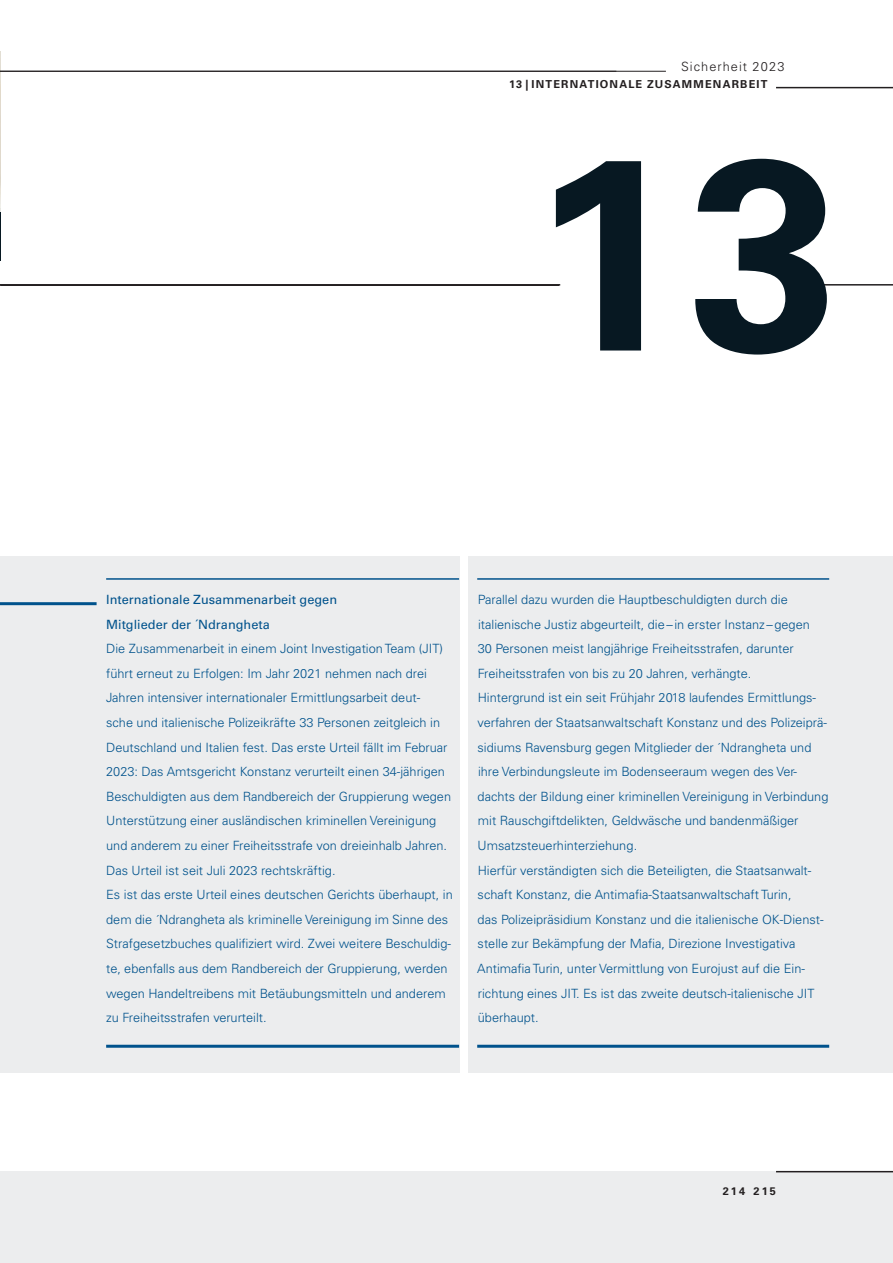
<style>
.page{position:relative;width:893px;height:1263px;background:#fff}
.page>*{position:absolute;margin:0;border:0;box-sizing:border-box;transform-origin:0 0}
.t1{font:700 271.2px "Univers LT Pro 65";color:#071822}
.t2{font:300 12.75px/24.6px "Univers LT Pro 45";color:#00528c}
.t3{font:12.75px/24.6px "Univers LT Pro 55 Roman";color:#00528c}
.t4{font:300 12.75px "Univers LT Pro 45";letter-spacing:.085em;color:#231f20}
.t5{font:700 10.95px "Univers LT Pro 65";letter-spacing:.185em;color:#231f20}
</style>
<div class="page">
<div style="left:0;top:1171px;width:893px;height:92px;background:#ecedee"></div>
<hr style="left:776px;top:1171px;width:117px;height:1px;background:#231f20">
<hr style="left:784px;top:284px;width:109px;height:2px;background:#231f20">
<img style="left:0;top:51px;width:1px;height:160px">
<hr style="left:0;top:71px;width:666px;height:1px;background:#231f20">
<hr style="left:0;top:284px;width:560px;height:2px;background:#231f20">
<div style="left:0;top:556px;width:459px;height:516px;background:#ecedee"></div>
<hr style="left:106px;top:578px;width:353px;height:2px;background:#00528c">
<hr style="left:106px;top:1045px;width:353px;height:3px;background:#00528c">
<div style="left:469px;top:556px;width:424px;height:516px;background:#ecedee"></div>
<hr style="left:477px;top:578px;width:352px;height:2px;background:#00528c">
<hr style="left:477px;top:1045px;width:352px;height:3px;background:#00528c">
<hr style="left:0;top:602px;width:97px;height:3px;background:#00528c">
<hr style="left:776px;top:87px;width:117px;height:1px;background:#231f20">
<p class="t4" style="left:681px;top:58px;width:105px">Sicherheit 2023</p>
<p class="t5" style="left:509px;top:76px;width:36px">13|INTERNATIONALE</p>
<p class="t5" style="left:647px;top:76px;width:18px">ZUSAMMENARBEIT</p>
<h1 class="t1" style="left:530px;top:64px;width:311px">13</h1>
<p class="t3" style="left:106px;top:586px;width:232px">Internationale Zusammenarbeit gegen<br>Mitglieder der ´Ndrangheta</p>
<p class="t2" style="left:106px;top:636px;width:348px">Die Zusammenarbeit in einem Joint Investigation Team (JIT) führt erneut zu Erfolgen: Im Jahr 2021 nehmen nach drei Jahren intensiver internationaler Ermittlungsarbeit deut-<br>sche und italienische Polizeikräfte 33 Personen zeitgleich in Deutschland und Italien fest. Das erste Urteil fällt im Februar 2023: Das Amtsgericht Konstanz verurteilt einen 34-jährigen Beschuldigten aus dem Randbereich der Gruppierung wegen Unterstützung einer ausländischen kriminellen Vereinigung und anderem zu einer Freiheitsstrafe von dreieinhalb Jahren.<br>Das Urteil ist seit Juli 2023 rechtskräftig.<br>Es ist das erste Urteil eines deutschen Gerichts überhaupt, in dem die ´Ndrangheta als kriminelle Vereinigung im Sinne des Strafgesetzbuches qualifiziert wird. Zwei weitere Beschuldig&shy;te, ebenfalls aus dem Randbereich der Gruppierung, werden wegen Handeltreibens mit Betäubungsmitteln und anderem zu Freiheitsstrafen verurteilt.</p>
<p class="t2" style="left:477px;top:587px;width:353px">Parallel dazu wurden die Hauptbeschuldigten durch die italienische Justiz abgeurteilt, die–in erster Instanz –gegen<br>30 Personen meist langjährige Freiheitsstrafen, darunter Freiheitsstrafen von bis zu 20 Jahren, verhängte.<br>Hintergrund ist ein seit Frühjahr 2018 laufendes Ermittlungs&shy;verfahren der Staatsanwaltschaft Konstanz und des Polizeiprä&shy;sidiums Ravensburg gegen Mitglieder der ´Ndrangheta und ihre Verbindungsleute im Bodenseeraum wegen des Ver&shy;dachts der Bildung einer kriminellen Vereinigung in Verbindung mit Rauschgiftdelikten, Geldwäsche und bandenmäßiger Umsatzsteuerhinterziehung.<br>Hierfür verständigten sich die Beteiligten, die Staatsanwalt&shy;schaft Konstanz, die Antimafia-Staatsanwaltschaft Turin,<br>das Polizeipräsidium Konstanz und die italienische OK-Dienst&shy;stelle zur Bekämpfung der Mafia, Direzione Investigativa Antimafia Turin, unter Vermittlung von Eurojust auf die Ein&shy;richtung eines JIT. Es ist das zweite deutsch-italienische JIT überhaupt.</p>
<p class="t5" style="left:723px;top:1184px;width:55px">214 215</p>
</div>
